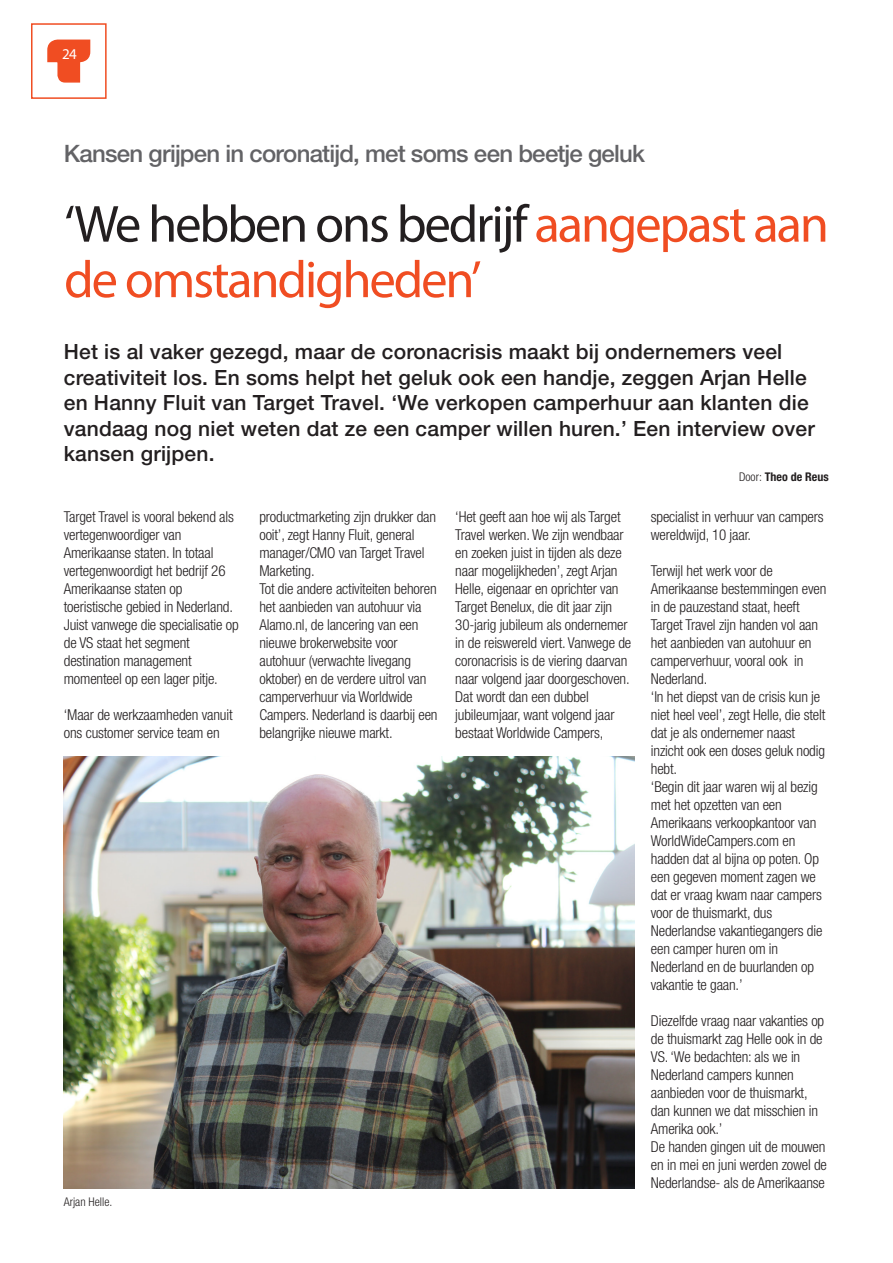
<style>
.page{position:relative;width:893px;height:1263px;background:#fff}
.page>*{position:absolute;margin:0;border:0;box-sizing:border-box;transform-origin:0 0}
._01_kop_1_royale{font:52.5px/55.5px "Myriad Pro";letter-spacing:-.04em;color:#f04d22}
._02_chapeau{font:500 24px "Helvetica Neue LT Std";letter-spacing:-.03em;color:#636366}
._03_intro_artikel_gr{font:500 21px/25.5px "Helvetica Neue LT Std";letter-spacing:.01em;color:#231f20}
._04__body{font:300 condensed 15px/18px "Helvetica Neue LT Std";letter-spacing:-.01em;color:#231f20}
.t1{font:15px "Myriad Pro";color:#fff}
._14_auteur{font:700 condensed 12px "Helvetica Neue LT Std";color:#231f20}
._04__body-2{font:300 condensed 12px "Helvetica Neue LT Std";color:#231f20}
.s1{color:#231f20}
.s2{font-weight:300}
</style>
<div class="page">
<svg style="left:31px;top:23px;width:76px;height:76px"></svg>
<img style="left:64px;top:756px;width:570px;height:432px">
<p class="t1" style="left:62px;top:45px;width:16px">24</p>
<p class="_02_chapeau" style="left:64px;top:139px;width:583px">Kansen grijpen in coronatijd, met soms een beetje geluk</p>
<p class="_01_kop_1_royale" style="left:64px;top:195px;width:766px"><span class="s1">‘We hebben ons bedrijf</span> aangepast aan de omstandigheden’</p>
<p class="_03_intro_artikel_gr" style="left:64px;top:339px;width:753px">Het is al vaker gezegd, maar de coronacrisis maakt bij ondernemers veel creativiteit los. En soms helpt het geluk ook een handje, zeggen Arjan Helle en Hanny Fluit van Target Travel. ‘We verkopen camperhuur aan klanten die vandaag nog niet weten dat ze een camper willen huren.’ Een interview over kansen grijpen.</p>
<p class="_04__body" style="left:64px;top:508px;width:176px">Target Travel is vooral bekend als vertegenwoordiger van<br>Amerikaanse staten. In totaal vertegenwoordigt het bedrijf 26<br>Amerikaanse staten op toeristische gebied in Nederland.<br>Juist vanwege die specialisatie op de VS staat het segment destination management momenteel op een lager pitje.</p>
<p class="_04__body" style="left:64px;top:706px;width:170px">‘Maar de werkzaamheden vanuit ons customer service team en</p>
<p class="_04__body-2" style="left:64px;top:1195px;width:50px">Arjan Helle.</p>
<p class="_04__body" style="left:259px;top:508px;width:178px">productmarketing zijn drukker dan ooit’, zegt Hanny Fluit, general manager/CMO van Target Travel<br>Marketing.</p>
<p class="_04__body" style="left:259px;top:580px;width:180px">Tot die andere activiteiten behoren het aanbieden van autohuur via<br>Alamo.nl, de lancering van een nieuwe brokerwebsite voor autohuur (verwachte livegang oktober) en de verdere uitrol van camperverhuur via Worldwide<br>Campers. Nederland is daarbij een belangrijke nieuwe markt.</p>
<p class="_14_auteur" style="left:739px;top:469px;width:91px"><span class="s2">Door:</span> Theo de Reus</p>
<p class="_04__body" style="left:455px;top:508px;width:177px">‘Het geeft aan hoe wij als Target<br>Travel werken. We zijn wendbaar en zoeken juist in tijden als deze naar mogelijkheden’, zegt Arjan<br>Helle, eigenaar en oprichter van<br>Target Benelux, die dit jaar zijn<br>30-jarig jubileum als ondernemer in de reiswereld viert. Vanwege de coronacrisis is de viering daarvan naar volgend jaar doorgeschoven.<br>Dat wordt dan een dubbel jubileumjaar, want volgend jaar bestaat Worldwide Campers,</p>
<p class="_04__body" style="left:651px;top:508px;width:174px">specialist in verhuur van campers wereldwijd, 10 jaar.</p>
<p class="_04__body" style="left:651px;top:562px;width:177px">Terwijl het werk voor de<br>Amerikaanse bestemmingen even in de pauzestand staat, heeft<br>Target Travel zijn handen vol aan het aanbieden van autohuur en camperverhuur, vooral ook in<br>Nederland.</p>
<p class="_04__body" style="left:651px;top:688px;width:176px">‘In het diepst van de crisis kun je niet heel veel’, zegt Helle, die stelt dat je als ondernemer naast inzicht ook een doses geluk nodig hebt.</p>
<p class="_04__body" style="left:651px;top:778px;width:173px">‘Begin dit jaar waren wij al bezig met het opzetten van een<br>Amerikaans verkoopkantoor van<br>WorldWideCampers.com en hadden dat al bijna op poten. Op een gegeven moment zagen we dat er vraag kwam naar campers voor de thuismarkt, dus<br>Nederlandse vakantiegangers die een camper huren om in<br>Nederland en de buurlanden op vakantie te gaan.’</p>
<p class="_04__body" style="left:651px;top:1012px;width:175px">Diezelfde vraag naar vakanties op de thuismarkt zag Helle ook in de<br>VS. ‘We bedachten: als we in<br>Nederland campers kunnen aanbieden voor de thuismarkt, dan kunnen we dat misschien in<br>Amerika ook.’</p>
<p class="_04__body" style="left:651px;top:1138px;width:178px;text-align:justify">De handen gingen uit de mouwen en in mei en juni werden zowel de Nederlandse- als de Amerikaanse</p>
</div>
